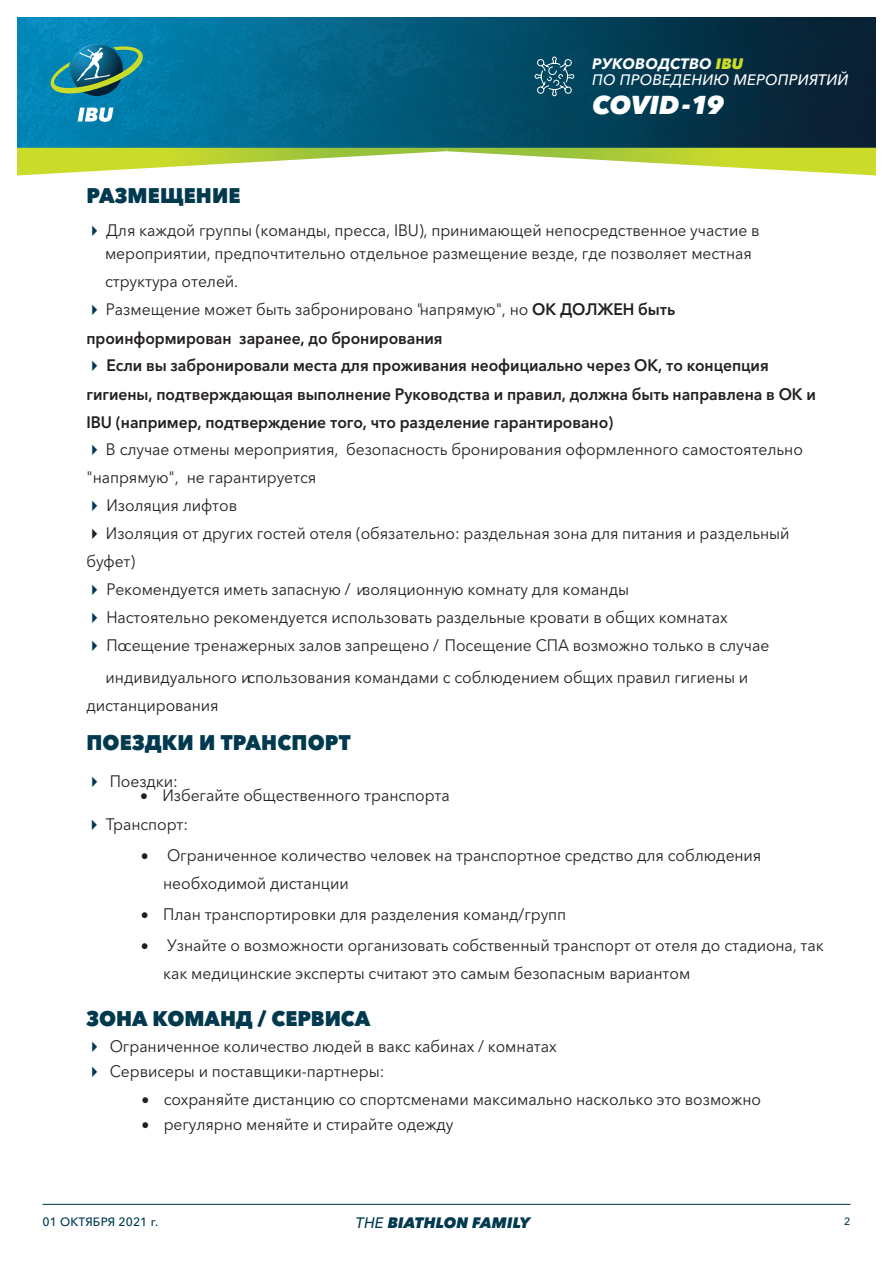
<style>
.page{position:relative;width:893px;height:1263px;background:#fff}
.page>*{position:absolute;margin:0;border:0;box-sizing:border-box;transform-origin:0 0}
.t1{font:italic 800 25.65px "Avenir Next W1 G";letter-spacing:-.01em;color:#fff}
.t2{font:800 21px "Avenir Next W1 G";letter-spacing:.01em;color:#01394f;scale:.95 1}
.t3{font:16.5px/28px "Avenir Next W1 G";letter-spacing:-.005em;color:#231f20;scale:.95 1}
.t4{font:600 16.5px/28.3px "Avenir Next W1 G";letter-spacing:-.005em;color:#231f20;scale:.95 1}
.t5{font:italic 500 15px/16.2px "Avenir Next W1 G";letter-spacing:.01em;color:#fff}
.t6{font:italic 800 15px "Avenir Next W1 G";letter-spacing:.01em;color:#01394f}
.t7{font:500 12px "Avenir Next W1 G";letter-spacing:.01em;color:#01394f}
.t8{font:500 10.5px "Avenir Next W1 G";color:#01394f}
.s1{font-weight:700}
.s2{font-weight:800;color:#cadb2a}
.s3{color:#01394f}
.s4{font-weight:400}
.s5{font-weight:500}
</style>
<div class="page">
<hr style="left:43px;top:1204px;width:807px;height:1px;background:#01394f">
<svg style="left:17px;top:17px;width:859px;height:159px;background:#2c6f78"></svg>
<p class="t5" style="left:592px;top:55px;width:258px"><span class="s1">РУКОВОДСТВО</span> <span class="s2">IBU<br></span>ПО ПРОВЕДЕНИЮ МЕРОПРИЯТИЙ</p>
<h1 class="t1" style="left:592px;top:89px;width:134px">COVID-19</h1>
<p class="t2" style="left:86px;top:183px;width:164px">РАЗМЕЩЕНИЕ</p>
<p class="t3" style="left:105px;top:218px;width:690px;line-height:23.5px;text-indent:-19px"><span class="s3">✔</span> Для каждой группы (команды, пресса, IBU), принимающей непосредственное участие в мероприятии, предпочтительно отдельное размещение везде, где позволяет местная</p>
<p class="t3" style="left:105px;top:267px;width:142px">структура отелей.</p>
<p class="t4" style="left:86px;top:295px;width:621px"><span class="s3">✔</span> <span class="s4">Размещение может быть забронировано "напрямую", но</span> ОК ДОЛЖЕН быть проинформирован заранее, до бронирования</p>
<p class="t4" style="left:86px;top:351px;width:769px"><span class="s3">✔</span> Если вы забронировали места для проживания неофициально через ОК, то концепция гигиены, подтверждающая выполнение Руководства и правил, должна быть направлена в ОК и<br>IBU (например, подтверждение того, что разделение гарантировано)</p>
<p class="t3" style="left:86px;top:435px;width:756px"><span class="s3">✔</span> В случае отмены мероприятия, безопасность бронирования оформленного самостоятельно "напрямую", не гарантируется</p>
<p class="t3" style="left:86px;top:491px;width:160px"><span class="s3">✔</span> Изоляция лифтов</p>
<p class="t3" style="left:86px;top:519px;width:742px">✔ Изоляция от других гостей отеля (обязательно: раздельная зона для питания и раздельный буфет)</p>
<p class="t3" style="left:86px;top:575px;width:573px"><span class="s3">✔</span> Рекомендуется иметь запасную / изоляционную комнату для команды</p>
<p class="t3" style="left:86px;top:603px;width:676px"><span class="s3">✔</span> Настоятельно рекомендуется использовать раздельные кровати в общих комнатах</p>
<p class="t3" style="left:86px;top:629px;width:720px;line-height:31.8px;text-align:center"><span class="s3">✔</span> Посещение тренажерных залов запрещено / Посещение СПА возможно только в случае индивидуального использования командами с соблюдением общих правил гигиены и</p>
<p class="t3" style="left:86px;top:691px;width:141px">дистанцирования</p>
<p class="t2" style="left:86px;top:730px;width:280px">ПОЕЗДКИ И ТРАНСПОРТ</p>
<p class="t3" style="left:86px;top:767px;width:98px"><span class="s3">✔</span> Поездки:</p>
<p class="t3" style="left:140px;top:781px;width:327px">• Избегайте общественного транспорта</p>
<p class="t3" style="left:86px;top:810px;width:109px"><span class="s3">✔</span> Транспорт:</p>
<p class="t3" style="left:163px;top:841px;width:631px;text-indent:-22px">• Ограниченное количество человек на транспортное средство для соблюдения необходимой дистанции</p>
<p class="t3" style="left:141px;top:900px;width:449px">• План транспортировки для разделения команд/групп</p>
<p class="t3" style="left:163px;top:931px;width:697px;text-indent:-22px">• Узнайте о возможности организовать собственный транспорт от отеля до стадиона, так как медицинские эксперты считают это самым безопасным вариантом</p>
<p class="t2" style="left:86px;top:1006px;width:300px">ЗОНА КОМАНД / СЕРВИСА</p>
<p class="t3" style="left:86px;top:1032px;width:497px"><span class="s3">✔</span> Ограниченное количество людей в вакс кабинах / комнатах</p>
<p class="t3" style="left:86px;top:1057px;width:315px"><span class="s3">✔</span> Сервисеры и поставщики-партнеры:</p>
<p class="t3" style="left:142px;top:1085px;width:653px">• сохраняйте дистанцию со спортсменами максимально насколько это возможно</p>
<p class="t3" style="left:142px;top:1110px;width:330px">• регулярно меняйте и стирайте одежду</p>
<p class="t7" style="left:43px;top:1214px;width:117px">01 ОКТЯБРЯ 2021 г.</p>
<p class="t6" style="left:356px;top:1213px;width:176px"><span class="s5">THE</span> BIATHLON FAMILY</p>
<p class="t8" style="left:844px;top:1215px;width:8px">2</p>
</div>
